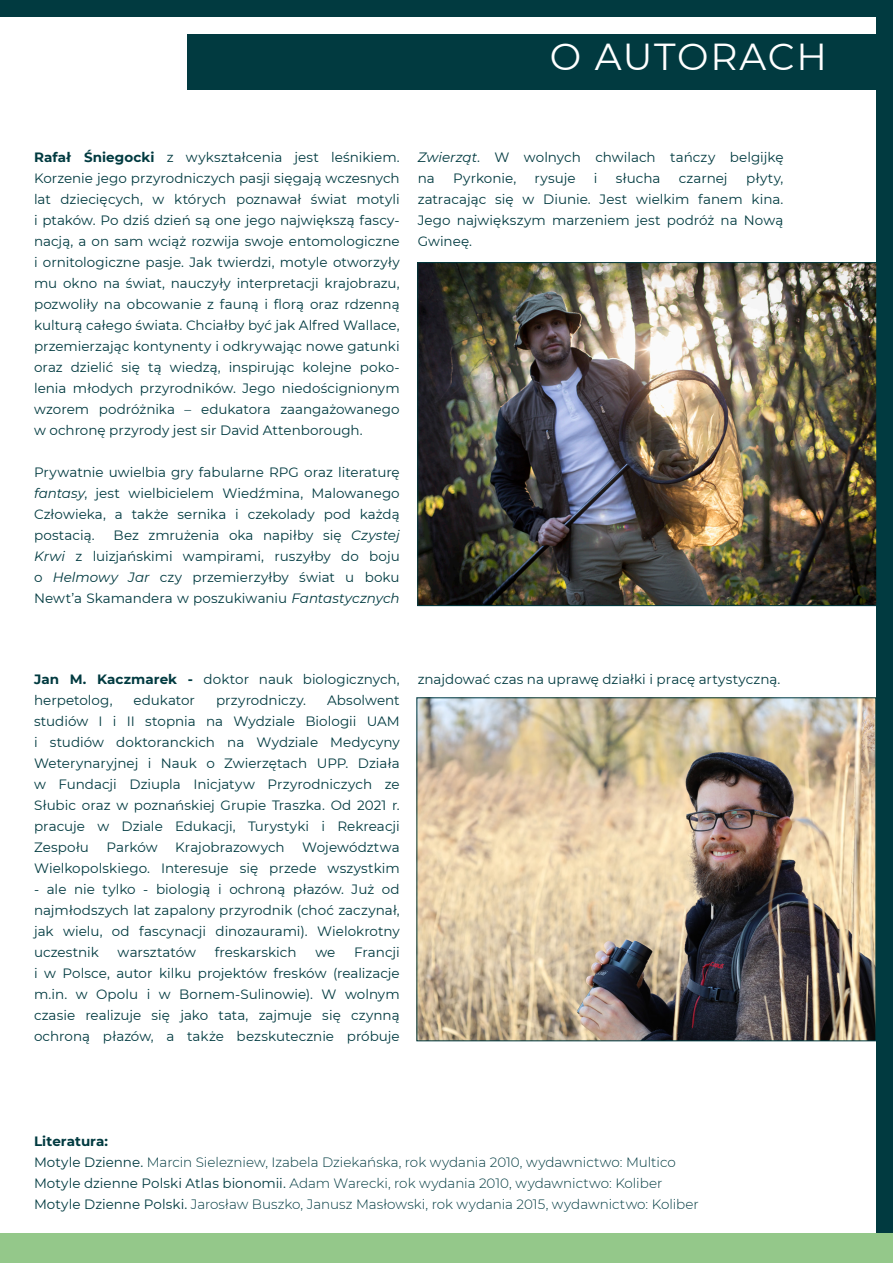
<style>
.page{position:relative;width:893px;height:1263px;background:#fff}
.page>*{position:absolute;margin:0;border:0;box-sizing:border-box;transform-origin:0 0}
.TYTUŁ_ARTYUŁU{font:37.5px "Montserrat";letter-spacing:.04em;color:#fff}
.t1{font:13.5px/21px "Montserrat";color:#003a40;text-align:justify}
.t2{font:300 13.5px "Montserrat";color:#003a40}
.t3{font:700 13.5px "Montserrat";letter-spacing:.005em;color:#003a40}
.s1{font-weight:700}
.s2{font-style:italic}
.s3{font-weight:400}
</style>
<div class="page">
<div style="left:876px;top:0;width:17px;height:1263px;background:#013a40"></div>
<div style="left:0;top:0;width:893px;height:17px;background:#013a40"></div>
<div style="left:0;top:1233px;width:893px;height:30px;background:#94c88a"></div>
<div style="left:187px;top:34px;width:704px;height:55px;background:#013a40"></div>
<img style="left:420px;top:264px;width:455px;height:340px">
<div style="left:418px;top:262px;width:459px;height:344px;border:1px solid #013a40"></div>
<img style="left:419px;top:700px;width:455px;height:339px">
<p class="TYTUŁ_ARTYUŁU" style="left:550px;top:31px;width:279px">O AUTORACH</p>
<p class="t1" style="left:34px;top:146px;width:367px"><span class="s1">Rafał Śniegocki</span> z wykształcenia jest leśnikiem.<br>Korzenie jego przyrodniczych pasji sięgają wczesnych lat dziecięcych, w których poznawał świat motyli i ptaków. Po dziś dzień są one jego największą fascy&shy;nacją, a on sam wciąż rozwija swoje entomologiczne i ornitologiczne pasje. Jak twierdzi, motyle otworzyły mu okno na świat, nauczyły interpretacji krajobrazu, pozwoliły na obcowanie z fauną i florą oraz rdzenną kulturą całego świata. Chciałby być jak Alfred Wallace, przemierzając kontynenty i odkrywając nowe gatunki oraz dzielić się tą wiedzą, inspirując kolejne poko&shy;lenia młodych przyrodników. Jego niedoścignionym wzorem podróżnika – edukatora zaangażowanego w ochronę przyrody jest sir David Attenborough.</p>
<p class="t1" style="left:34px;top:461px;width:367px">Prywatnie uwielbia gry fabularne RPG oraz literaturę <span class="s2">fantasy</span>, jest wielbicielem Wiedźmina, Malowanego Człowieka, a także sernika i czekolady pod każdą postacią.</p>
<p class="t1" style="left:34px;top:524px;width:367px;text-indent:80px">Bez zmrużenia oka napiłby się <span class="s2">Czystej Krwi</span> z luizjańskimi wampirami, ruszyłby do boju o <span class="s2">Helmowy Jar</span> czy przemierzyłby świat u boku Newt’a Skamandera w poszukiwaniu <span class="s2">Fantastycznych</span></p>
<p class="t1" style="left:418px;top:146px;width:367px"><span class="s2">Zwierząt</span>. W wolnych chwilach tańczy belgijkę na</p>
<p class="t1" style="left:453px;top:167px;width:65px">Pyrkonie,</p>
<p class="t1" style="left:535px;top:167px;width:42px">rysuje</p>
<p class="t1" style="left:594px;top:167px;width:5px">i</p>
<p class="t1" style="left:616px;top:167px;width:46px">słucha</p>
<p class="t1" style="left:679px;top:167px;width:50px">czarnej</p>
<p class="t1" style="left:418px;top:167px;width:367px;text-indent:328px">płyty, zatracając się w Diunie. Jest wielkim fanem kina.<br>Jego największym marzeniem jest podróż na Nową Gwineę.</p>
<p class="t1" style="left:34px;top:668px;width:367px"><span class="s1">Jan M. Kaczmarek -</span> doktor nauk biologicznych, herpetolog,</p>
<p class="t1" style="left:34px;top:689px;width:367px;text-indent:293px">Absolwent studiów I i II stopnia na Wydziale Biologii UAM i studiów doktoranckich na Wydziale Medycyny Weterynaryjnej i Nauk o Zwierzętach UPP. Działa w Fundacji Dziupla Inicjatyw Przyrodniczych ze Słubic oraz w poznańskiej Grupie Traszka. Od 2021 r. pracuje w Dziale Edukacji, Turystyki i Rekreacji Zespołu</p>
<p class="t1" style="left:134px;top:689px;width:63px">edukator</p>
<p class="t1" style="left:216px;top:689px;width:92px">przyrodniczy.</p>
<p class="t1" style="left:34px;top:836px;width:367px;text-align:right">Województwa<br>Wielkopolskiego. Interesuje się przede wszystkim</p>
<p class="t1" style="left:34px;top:878px;width:367px">- ale nie tylko - biologią i ochroną płazów. Już od najmłodszych lat zapalony przyrodnik (choć zaczynał, jak wielu, od fascynacji dinozaurami). Wielokrotny uczestnik</p>
<p class="t1" style="left:107px;top:836px;width:53px">Parków</p>
<p class="t1" style="left:175px;top:836px;width:111px">Krajobrazowych</p>
<p class="t1" style="left:118px;top:941px;width:80px">warsztatów</p>
<p class="t1" style="left:215px;top:941px;width:83px">freskarskich</p>
<p class="t1" style="left:315px;top:941px;width:22px">we</p>
<p class="t1" style="left:34px;top:941px;width:367px;text-indent:320px">Francji i w Polsce, autor kilku projektów fresków (realizacje m.in. w Opolu i w Bornem-Sulinowie). W wolnym czasie realizuje się jako tata, zajmuje się czynną ochroną płazów, a także bezskutecznie próbuje</p>
<p class="t1" style="left:418px;top:668px;width:364px">znajdować czas na uprawę działki i pracę artystyczną.</p>
<p class="t3" style="left:34px;top:1131px;width:76px">Literatura:</p>
<p class="t2" style="left:34px;top:1153px;width:643px"><span class="s3">Motyle Dzienne.</span> Marcin Sielezniew, Izabela Dziekańska, rok wydania 2010, wydawnictwo: Multico</p>
<p class="t2" style="left:34px;top:1174px;width:630px"><span class="s3">Motyle dzienne Polski Atlas bionomii.</span> Adam Warecki, rok wydania 2010, wydawnictwo: Koliber</p>
<p class="t2" style="left:34px;top:1195px;width:666px"><span class="s3">Motyle Dzienne Polski.</span> Jarosław Buszko, Janusz Masłowski, rok wydania 2015, wydawnictwo: Koliber</p>
</div>
